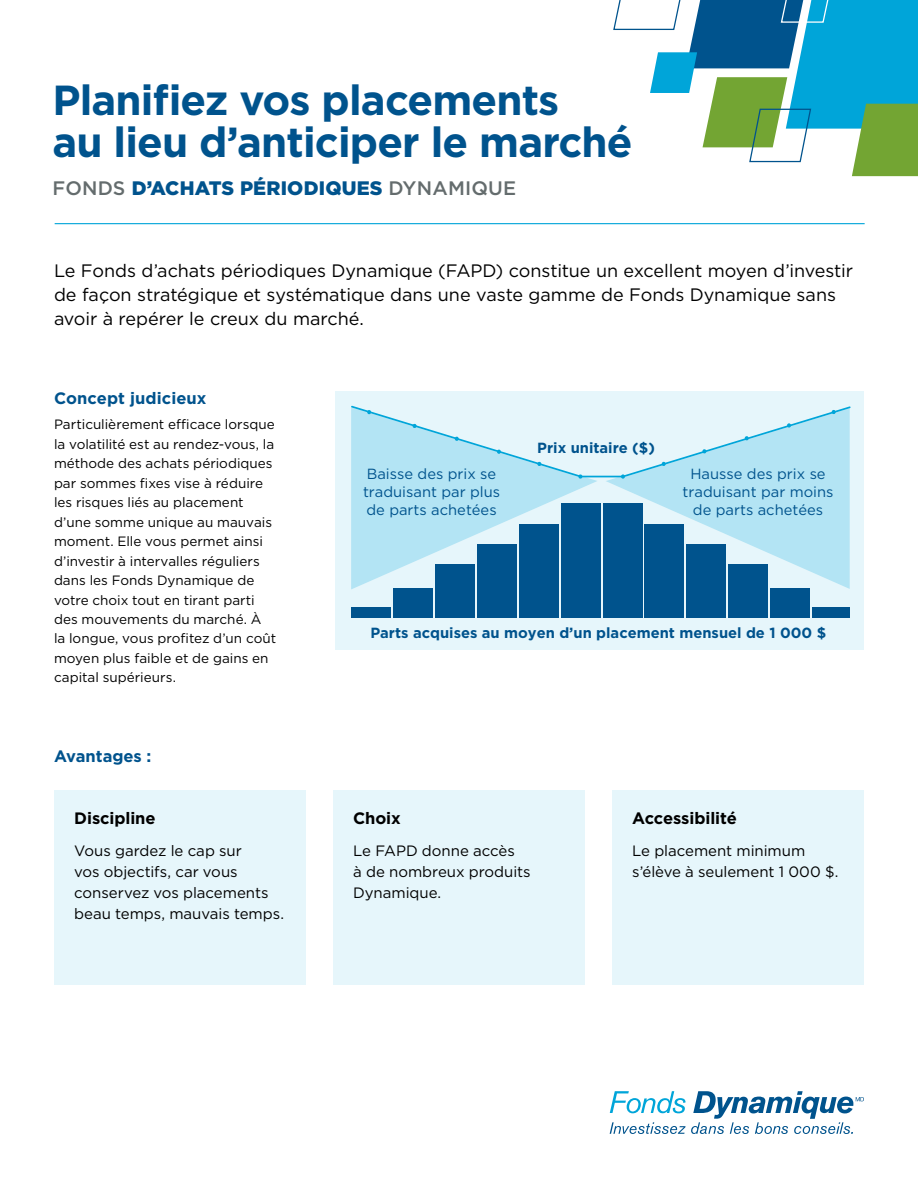
<style>
.page{position:relative;width:918px;height:1188px;background:#fff}
.page>*{position:absolute;margin:0;border:0;box-sizing:border-box;transform-origin:0 0}
.t1{font:700 42px/42px "Gotham";letter-spacing:-.02em;color:#00538d}
.t2{font:900 19.5px "Gotham";letter-spacing:.01em;color:#00538d}
.t3{font:18px/24px "Gotham";letter-spacing:-.005em;color:#000}
.t4{font:700 16.5px "Gotham";letter-spacing:-.005em;color:#000}
.t5{font:700 16.5px "Gotham";color:#00538d}
.t6{font:15px/21px "Gotham";letter-spacing:-.005em;color:#000}
.t7{font:14.7px/17.7px "Gotham";color:#00538d}
.t8{font:700 14.7px "Gotham";color:#00538d}
.t9{font:13.5px/19.5px "Gotham";color:#000}
.s1{font-weight:500;color:#646c6d}
</style>
<div class="page">
<svg style="left:613px;top:0;width:305px;height:176px"></svg>
<hr style="left:55px;top:223px;width:810px;height:1px;background:#00a5d9">
<svg style="left:610px;top:1091px;width:254px;height:43px"></svg>
<div style="left:335px;top:391px;width:529px;height:258px;background:#e6f6fb"></div>
<svg style="left:351px;top:479px;width:246px;height:110px;fill:#b3e4f4"></svg>
<svg style="left:606px;top:479px;width:244px;height:110px;fill:#b3e4f4"></svg>
<div style="left:770px;top:588px;width:40px;height:29px;background:#00538d"></div>
<div style="left:351px;top:607px;width:40px;height:10px;background:#00538d"></div>
<div style="left:812px;top:607px;width:38px;height:10px;background:#00538d"></div>
<div style="left:393px;top:588px;width:40px;height:29px;background:#00538d"></div>
<div style="left:435px;top:564px;width:40px;height:53px;background:#00538d"></div>
<div style="left:477px;top:544px;width:40px;height:73px;background:#00538d"></div>
<div style="left:519px;top:524px;width:40px;height:93px;background:#00538d"></div>
<div style="left:561px;top:503px;width:40px;height:114px;background:#00538d"></div>
<div style="left:728px;top:564px;width:40px;height:53px;background:#00538d"></div>
<div style="left:687px;top:544px;width:39px;height:73px;background:#00538d"></div>
<div style="left:645px;top:524px;width:39px;height:93px;background:#00538d"></div>
<div style="left:603px;top:503px;width:40px;height:114px;background:#00538d"></div>
<svg style="left:351px;top:406px;width:500px;height:73px"></svg>
<div style="left:333px;top:791px;width:252px;height:194px;background:#e6f6fb"></div>
<div style="left:612px;top:791px;width:252px;height:194px;background:#e6f6fb"></div>
<div style="left:54px;top:791px;width:252px;height:194px;background:#e6f6fb"></div>
<h1 class="t1" style="left:52px;top:79px;width:582px">Planifiez vos placements<br>au lieu d’anticiper le marché</h1>
<h2 class="t2" style="left:52px;top:176px;width:465px"><span class="s1">FONDS</span> D’ACHATS PÉRIODIQUES <span class="s1">DYNAMIQUE</span></h2>
<h3 class="t3" style="left:54px;top:258px;width:801px">Le Fonds d’achats périodiques Dynamique (FAPD) constitue un excellent moyen d’investir de façon stratégique et systématique dans une vaste gamme de Fonds Dynamique sans avoir à repérer le creux du marché.</h3>
<p class="t5" style="left:54px;top:387px;width:154px">Concept judicieux</p>
<p class="t9" style="left:54px;top:414px;width:224px">Particulièrement efficace lorsque la volatilité est au rendez-vous, la méthode des achats périodiques par sommes fixes vise à réduire les risques liés au placement d’une somme unique au mauvais moment. Elle vous permet ainsi d’investir à intervalles réguliers dans les Fonds Dynamique de votre choix tout en tirant parti des mouvements du marché. À la longue, vous profitez d’un coût moyen plus faible et de gains en capital supérieurs.</p>
<p class="t5" style="left:54px;top:746px;width:99px">Avantages :</p>
<p class="t4" style="left:74px;top:807px;width:83px">Discipline</p>
<p class="t6" style="left:74px;top:840px;width:211px">Vous gardez le cap sur<br>vos objectifs, car vous conservez vos placements beau temps, mauvais temps.</p>
<p class="t8" style="left:537px;top:439px;width:119px">Prix unitaire ($)</p>
<p class="t7" style="left:363px;top:465px;width:139px">Baisse des prix se traduisant par plus de parts achetées</p>
<p class="t7" style="left:683px;top:465px;width:152px;text-align:center">Hausse des prix se traduisant par moins de parts achetées</p>
<p class="t8" style="left:370px;top:624px;width:457px">Parts acquises au moyen d’un placement mensuel de 1 000 $</p>
<p class="t4" style="left:353px;top:807px;width:49px">Choix</p>
<p class="t6" style="left:353px;top:840px;width:179px">Le FAPD donne accès<br>à de nombreux produits<br>Dynamique.</p>
<p class="t4" style="left:632px;top:807px;width:106px">Accessibilité</p>
<p class="t6" style="left:632px;top:840px;width:208px">Le placement minimum s’élève à seulement 1 000 $.</p>
</div>
